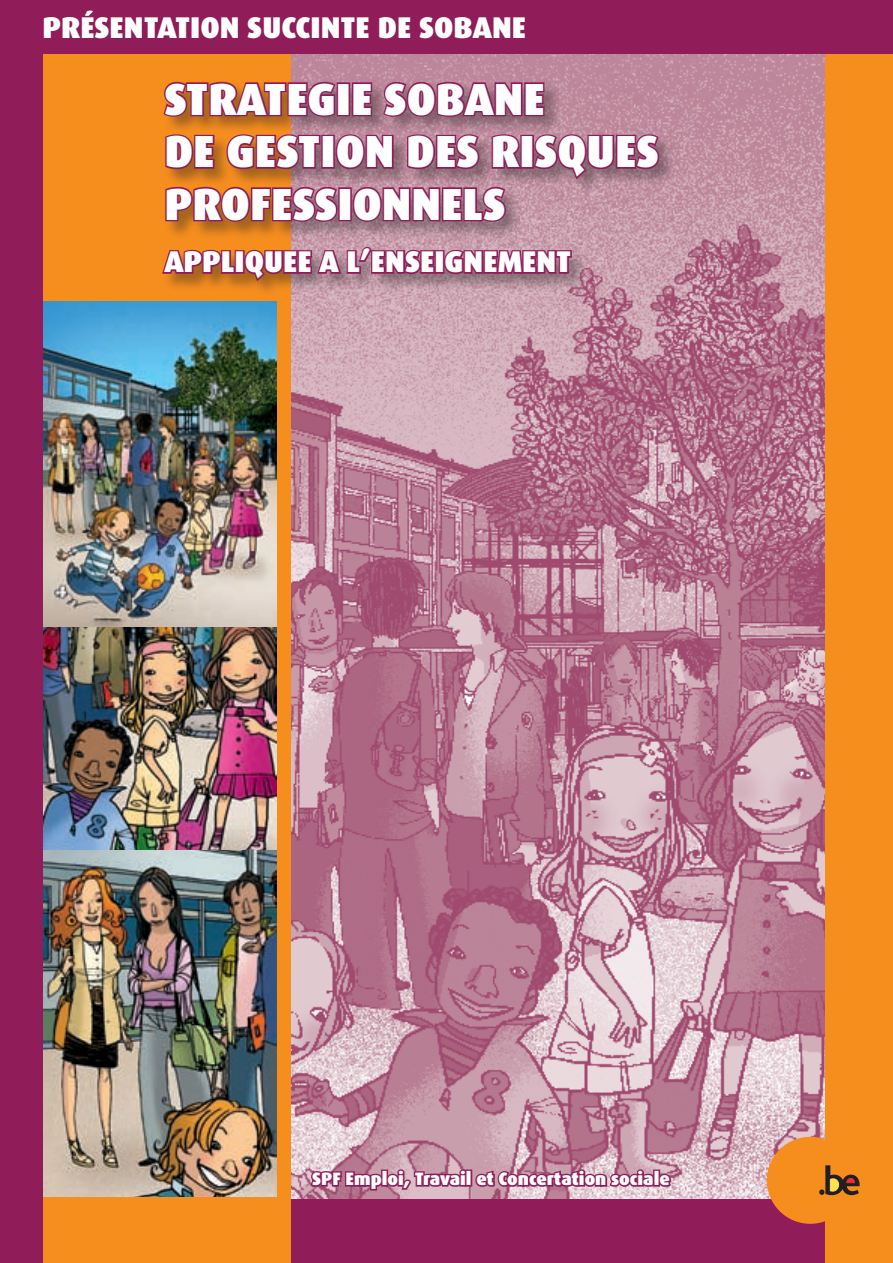
<style>
.page{position:relative;width:893px;height:1263px;background:#fff}
.page>*{position:absolute;margin:0;border:0;box-sizing:border-box;transform-origin:0 0}
.t1{font:900 45px/52.5px "Dax";color:#fff}
.t2{font:900 30px "Dax";color:#fff}
.t3{font:900 18px "Dax";color:#fff}
</style>
<div class="page">
<img style="left:291px;top:54px;width:534px;height:1145px">
<div style="left:0;top:1199px;width:893px;height:64px;background:#901d59"></div>
<div style="left:825px;top:0;width:68px;height:1263px;background:#f68e1e"></div>
<div style="left:767px;top:1137px;width:87px;height:87px;background:#f68e1e;border-radius:50%"></div>
<svg style="left:819px;top:1165px;width:41px;height:30px"></svg>
<svg style="left:309px;top:1169px;width:154px;height:23px;background:#ab5a80"></svg>
<div style="left:459px;top:1169px;width:8px;height:7px;border:3px solid #901d59;border-radius:50%"></div>
<div style="left:459px;top:1174px;width:8px;height:13px;border:3px solid #901d59"></div>
<div style="left:465px;top:1169px;width:7px;height:18px;border:3px solid #901d59"></div>
<svg style="left:474px;top:1169px;width:199px;height:19px;background:#a7517c"></svg>
<div style="left:43px;top:0;width:248px;height:1263px;background:#f68e1e"></div>
<div style="left:161px;top:79px;width:517px;height:220px;background:#231f20;opacity:.4"></div>
<svg style="left:162px;top:80px;width:176px;height:39px;background:#ab5244"></svg>
<div style="left:337px;top:82px;width:13px;height:34px;border:3px solid #901d59"></div>
<svg style="left:350px;top:81px;width:24px;height:37px"></svg>
<svg style="left:381px;top:80px;width:165px;height:39px;background:#985272"></svg>
<svg style="left:164px;top:133px;width:52px;height:38px;background:#b35335"></svg>
<svg style="left:225px;top:133px;width:97px;height:38px;background:#aa5248"></svg>
<div style="left:321px;top:135px;width:14px;height:34px;border:3px solid #901d59"></div>
<svg style="left:334px;top:132px;width:61px;height:39px;background:#975573"></svg>
<svg style="left:406px;top:133px;width:75px;height:38px;background:#995474"></svg>
<svg style="left:490px;top:133px;width:33px;height:38px"></svg>
<div style="left:520px;top:135px;width:14px;height:34px;border:3px solid #901d59"></div>
<svg style="left:532px;top:133px;width:129px;height:49px;background:#985976"></svg>
<svg style="left:164px;top:185px;width:175px;height:39px;background:#ab5446"></svg>
<div style="left:338px;top:187px;width:14px;height:34px;border:3px solid #901d59"></div>
<svg style="left:351px;top:185px;width:156px;height:39px;background:#995775"></svg>
<svg style="left:161px;top:248px;width:76px;height:28px"></svg>
<div style="left:235px;top:250px;width:10px;height:24px;border:3px solid #901d59"></div>
<svg style="left:243px;top:245px;width:193px;height:39px;background:#a7606e"></svg>
<div style="left:434px;top:250px;width:10px;height:24px;border:3px solid #901d59"></div>
<svg style="left:443px;top:247px;width:130px;height:36px;background:#9b5878"></svg>
<img style="left:43px;top:301px;width:233px;height:895px">
<div style="left:0;top:0;width:43px;height:1263px;background:#901d59"></div>
<div style="left:0;top:0;width:893px;height:54px;background:#901d59"></div>
<p class="t2" style="left:43px;top:11px;width:69px">PRÉSENTATION</p>
<p class="t2" style="left:247px;top:11px;width:17px">SUCCINTE</p>
<p class="t2" style="left:378px;top:11px;width:60px">DE SOBANE</p>
<h1 class="t1" style="left:164px;top:73px;width:496px">STRATEGIE SOBANE<br>DE GESTION DES RISQUES<br>PROFESSIONNELS</h1>
<p class="t2" style="left:164px;top:245px;width:37px">APPLIQU</p>
<p class="t2" style="left:283px;top:245px;width:105px">EE A L’ENSEIGNE</p>
<p class="t2" style="left:498px;top:245px;width:41px">MENT</p>
<p class="t3" style="left:312px;top:1168px;width:359px">SPF EMPLOI, TRAVAIL ET CONCERTATION SOCIALE</p>
</div>
